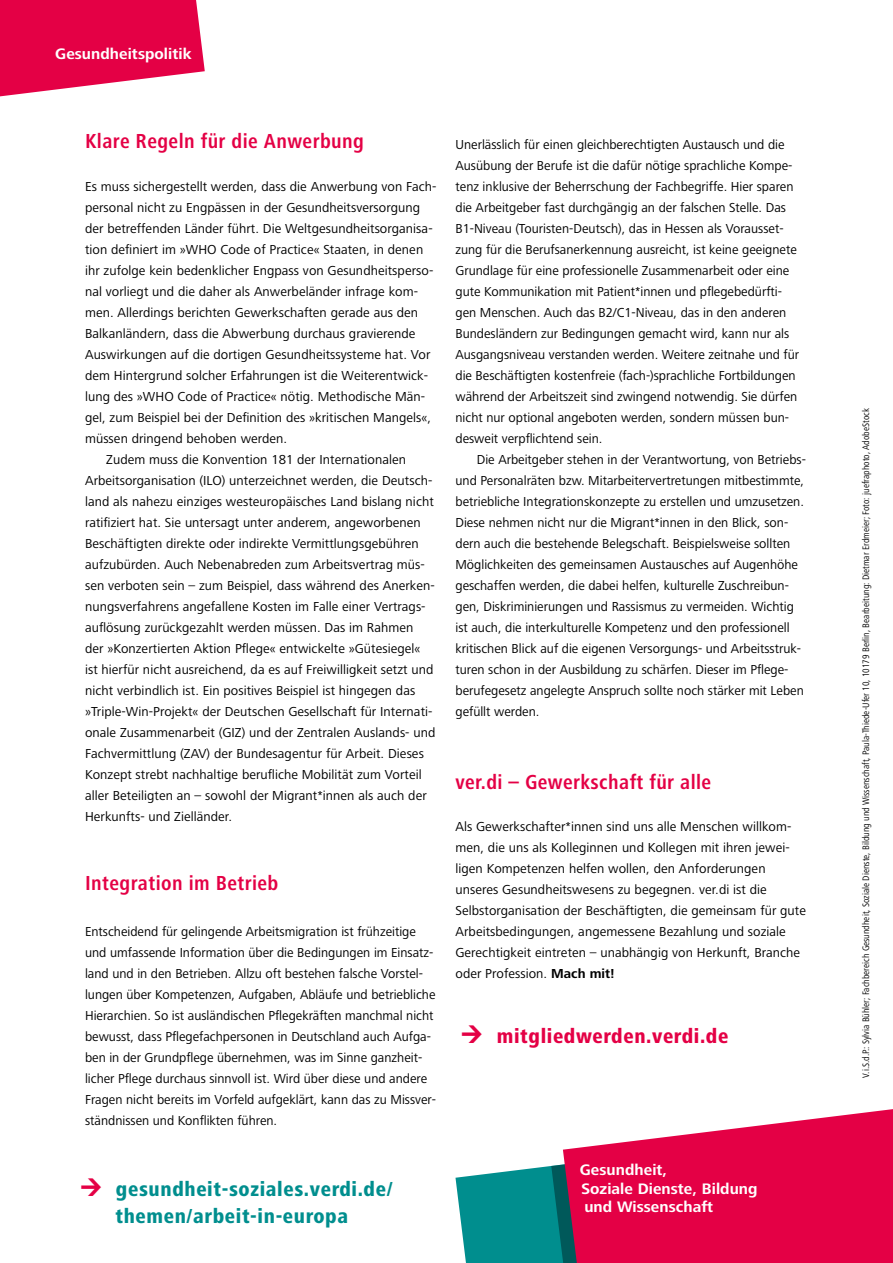
<style>
.page{position:relative;width:893px;height:1263px;background:#fff}
.page>*{position:absolute;margin:0;border:0;box-sizing:border-box;transform-origin:0 0}
.t1{font:700 condensed 21px "Frutiger Next LT";letter-spacing:.02em;color:#e40045}
.t2{font:800 condensed 21px/27px "Frutiger Next LT";letter-spacing:.03em;color:#008e8e}
.t3{font:800 condensed 21px "Frutiger Next LT";letter-spacing:.03em;color:#e40045}
.t4{font:700 15.75px/18.8px "Frutiger Next LT";letter-spacing:.005em;color:#fff}
.t5{font:13.5px/21px "Frutiger Next LT";color:#000}
.t6{font:condensed 9.75px "Frutiger Next LT";color:#000}
.s1{font-weight:700}
</style>
<div class="page">
<svg style="left:0;top:0;width:205px;height:96px;background:#e7245f"></svg>
<svg style="left:455px;top:1166px;width:96px;height:97px;background:#1e9b9b"></svg>
<svg style="left:551px;top:1164px;width:12px;height:99px"></svg>
<svg style="left:563px;top:1109px;width:330px;height:154px;background:#e3245e"></svg>
<p class="t4" style="left:55px;top:44px;width:138px">Gesundheitspolitik</p>
<h1 class="t1" style="left:85px;top:129px;width:280px">Klare Regeln für die Anwerbung</h1>
<p class="t5" style="left:85px;top:176px;width:353px">Es muss sichergestellt werden, dass die Anwerbung von Fach-</p>
<p class="t5" style="left:85px;top:197px;width:337px">personal nicht zu Engpässen in der Gesundheitsversorgung</p>
<p class="t5" style="left:85px;top:218px;width:349px">der betreffenden Länder führt. Die Weltgesundheitsorganisa-</p>
<p class="t5" style="left:85px;top:239px;width:340px">tion definiert im »WHO Code of Practice« Staaten, in denen</p>
<p class="t5" style="left:85px;top:260px;width:350px">ihr zufolge kein bedenklicher Engpass von Gesundheitsperso-</p>
<p class="t5" style="left:85px;top:281px;width:334px">nal vorliegt und die daher als Anwerbeländer infrage kom-</p>
<p class="t5" style="left:85px;top:302px;width:335px">men. Allerdings berichten Gewerkschaften gerade aus den</p>
<p class="t5" style="left:85px;top:323px;width:332px">Balkanländern, dass die Abwerbung durchaus gravierende</p>
<p class="t5" style="left:85px;top:344px;width:347px">Auswirkungen auf die dortigen Gesundheitssysteme hat. Vor</p>
<p class="t5" style="left:85px;top:365px;width:345px">dem Hintergrund solcher Erfahrungen ist die Weiterentwick-</p>
<p class="t5" style="left:85px;top:386px;width:342px">lung des »WHO Code of Practice« nötig. Methodische Män-</p>
<p class="t5" style="left:85px;top:407px;width:348px">gel, zum Beispiel bei der Definition des »kritischen Mangels«,</p>
<p class="t5" style="left:85px;top:428px;width:204px">müssen dringend behoben werden.</p>
<p class="t5" style="left:106px;top:449px;width:301px">Zudem muss die Konvention 181 der Internationalen</p>
<p class="t5" style="left:85px;top:470px;width:349px">Arbeitsorganisation (ILO) unterzeichnet werden, die Deutsch-</p>
<p class="t5" style="left:85px;top:491px;width:350px">land als nahezu einziges westeuropäisches Land bislang nicht</p>
<p class="t5" style="left:85px;top:512px;width:337px">ratifiziert hat. Sie untersagt unter anderem, angeworbenen</p>
<p class="t5" style="left:85px;top:533px;width:335px">Beschäftigten direkte oder indirekte Vermittlungsgebühren</p>
<p class="t5" style="left:85px;top:554px;width:341px">aufzubürden. Auch Nebenabreden zum Arbeitsvertrag müs-</p>
<p class="t5" style="left:85px;top:575px;width:351px">sen verboten sein – zum Beispiel, dass während des Anerken-</p>
<p class="t5" style="left:85px;top:596px;width:342px">nungsverfahrens angefallene Kosten im Falle einer Vertrags-</p>
<p class="t5" style="left:85px;top:617px;width:330px">auflösung zurückgezahlt werden müssen. Das im Rahmen</p>
<p class="t5" style="left:85px;top:638px;width:337px">der »Konzertierten Aktion Pflege« entwickelte »Gütesiegel«</p>
<p class="t5" style="left:85px;top:659px;width:350px">ist hierfür nicht ausreichend, da es auf Freiwilligkeit setzt und</p>
<p class="t5" style="left:85px;top:680px;width:332px">nicht verbindlich ist. Ein positives Beispiel ist hingegen das</p>
<p class="t5" style="left:85px;top:701px;width:349px">»Triple-Win-Projekt« der Deutschen Gesellschaft für Internati-</p>
<p class="t5" style="left:85px;top:722px;width:352px">onale Zusammenarbeit (GIZ) und der Zentralen Auslands- und</p>
<p class="t5" style="left:85px;top:743px;width:340px">Fachvermittlung (ZAV) der Bundesagentur für Arbeit. Dieses</p>
<p class="t5" style="left:85px;top:764px;width:338px">Konzept strebt nachhaltige berufliche Mobilität zum Vorteil</p>
<p class="t5" style="left:85px;top:785px;width:343px">aller Beteiligten an – sowohl der Migrant*innen als auch der</p>
<p class="t5" style="left:85px;top:806px;width:149px">Herkunfts- und Zielländer.</p>
<h1 class="t1" style="left:85px;top:871px;width:195px">Integration im Betrieb</h1>
<p class="t5" style="left:85px;top:921px;width:352px">Entscheidend für gelingende Arbeitsmigration ist frühzeitige und umfassende Information über die Bedingungen im Einsatz&shy;land und in den Betrieben. Allzu oft bestehen falsche Vorstel&shy;lungen über Kompetenzen, Aufgaben, Abläufe und betriebliche Hierarchien. So ist ausländischen Pflegekräften manchmal nicht bewusst, dass Pflegefachpersonen in Deutschland auch Aufga&shy;ben in der Grundpflege übernehmen, was im Sinne ganzheit&shy;licher Pflege durchaus sinnvoll ist. Wird über diese und andere Fragen nicht bereits im Vorfeld aufgeklärt, kann das zu Missver&shy;ständnissen und Konflikten führen.</p>
<h1 class="t2" style="left:115px;top:1176px;width:279px">gesundheit-soziales.verdi.de/ themen/arbeit-in-europa</h1>
<p class="t5" style="left:455px;top:134px;width:345px">Unerlässlich für einen gleichberechtigten Austausch und die Ausübung der Berufe ist die dafür nötige sprachliche Kompe&shy;tenz inklusive der Beherrschung der Fachbegriffe. Hier sparen die Arbeitgeber fast durchgängig an der falschen Stelle. Das B1-Niveau (Touristen-Deutsch), das in Hessen als Vorausset&shy;zung für die Berufsanerkennung ausreicht, ist keine geeignete Grundlage für eine professionelle Zusammenarbeit oder eine gute Kommunikation mit Patient*innen und pflegebedürfti&shy;gen Menschen. Auch das B2/C1-Niveau, das in den anderen Bundesländern zur Bedingungen gemacht wird, kann nur als Ausgangsniveau verstanden werden. Weitere zeitnahe und für die Beschäftigten kostenfreie (fach-)sprachliche Fortbildungen während der Arbeitszeit sind zwingend notwendig. Sie dürfen nicht nur optional angeboten werden, sondern müssen bun&shy;desweit verpflichtend sein.</p>
<p class="t5" style="left:455px;top:449px;width:352px;text-indent:21px">Die Arbeitgeber stehen in der Verantwortung, von Betriebs&shy;und Personalräten bzw. Mitarbeitervertretungen mitbestimmte, betriebliche Integrationskonzepte zu erstellen und umzusetzen.<br>Diese nehmen nicht nur die Migrant*innen in den Blick, son&shy;dern auch die bestehende Belegschaft. Beispielsweise sollten Möglichkeiten des gemeinsamen Austausches auf Augenhöhe geschaffen werden, die dabei helfen, kulturelle Zuschreibun&shy;gen, Diskriminierungen und Rassismus zu vermeiden. Wichtig ist auch, die interkulturelle Kompetenz und den professionell kritischen Blick auf die eigenen Versorgungs- und Arbeitsstruk&shy;turen schon in der Ausbildung zu schärfen. Dieser im Pflege&shy;berufegesetz angelegte Anspruch sollte noch stärker mit Leben gefüllt werden.</p>
<h1 class="t1" style="left:455px;top:770px;width:257px">ver.di – Gewerkschaft für alle</h1>
<p class="t5" style="left:455px;top:816px;width:352px">Als Gewerkschafter*innen sind uns alle Menschen willkom&shy;men, die uns als Kolleginnen und Kollegen mit ihren jewei&shy;ligen Kompetenzen helfen wollen, den Anforderungen unseres Gesundheitswesens zu begegnen. ver.di ist die Selbstorganisation der Beschäftigten, die gemeinsam für gute Arbeitsbedingungen, angemessene Bezahlung und soziale Gerechtigkeit eintreten – unabhängig von Herkunft, Branche oder Profession. <span class="s1">Mach mit!</span></p>
<h1 class="t3" style="left:497px;top:1024px;width:233px">mitgliedwerden.verdi.de</h1>
<p class="t4" style="left:580px;top:1160px;width:179px">Gesundheit,<br>Soziale Dienste, Bildung und Wissenschaft</p>
<p class="t6" style="left:860px;top:1077px;width:671px;rotate:-90deg">V.i.S.d.P.: Sylvia Bühler; Fachbereich Gesundheit, Soziale Dienste, Bildung und Wissenschaft, Paula-Thiede-Ufer 10, 10179 Berlin, Bearbeitung: Dietmar Erdmeier; Foto: juefraphoto, AdobeStock</p>
</div>
